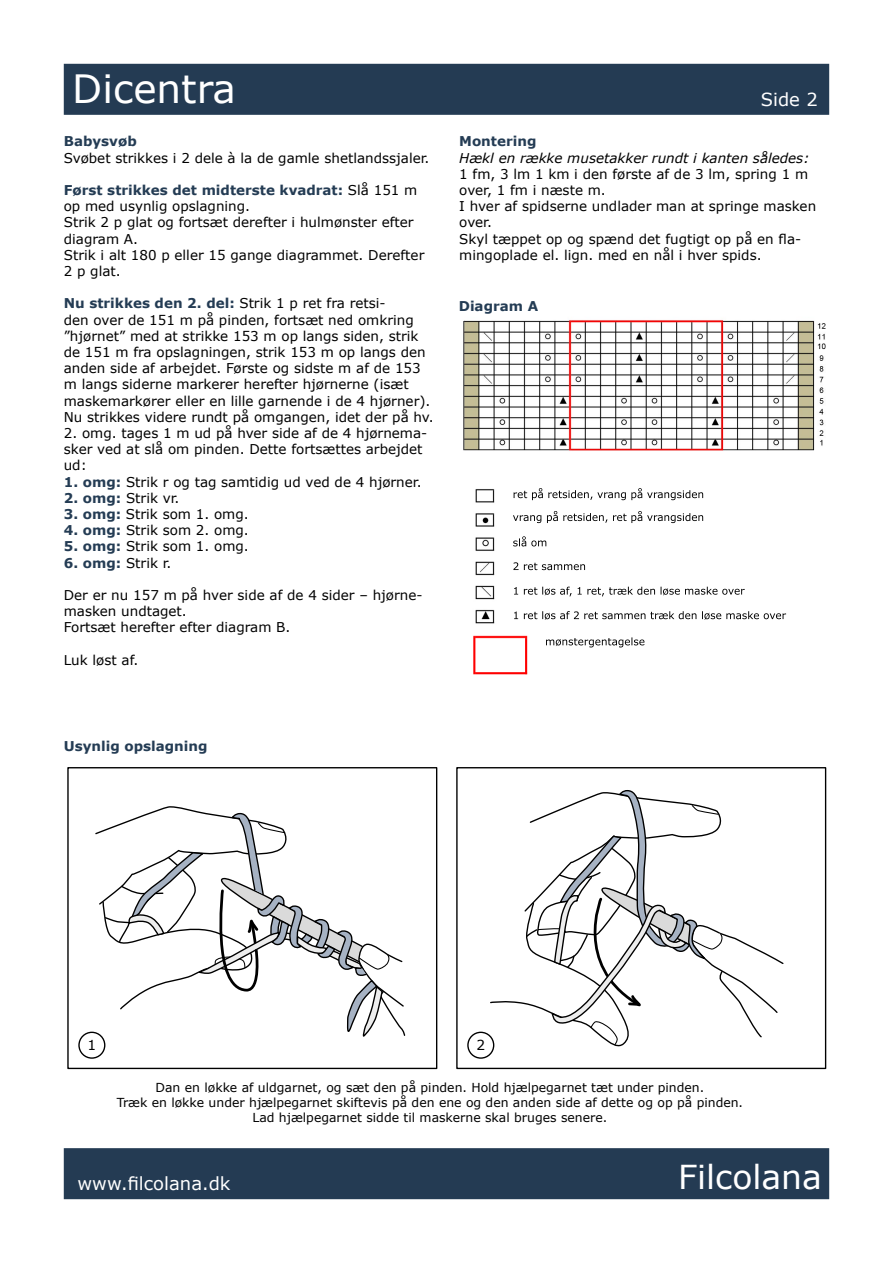
<style>
.page{position:relative;width:893px;height:1263px;background:#fff}
.page>*{position:absolute;margin:0;border:0;box-sizing:border-box;transform-origin:0 0}
.t1{font:39px "Verdana";color:#fff}
.t2{font:33px "Verdana";color:#fff}
.t3{font:18px "Verdana";color:#fff}
.t4{font:13.8px "Verdana";color:#000}
.t5{font:13.5px/16.2px "Verdana";color:#000}
.t6{font:700 13.5px "Verdana";color:#243c54}
.t7{font:italic 13.5px "Verdana";color:#000}
.t8{font:12.45px/14.9px "Verdana";color:#000;text-align:center}
.s1{font-weight:700;color:#243c54}
</style>
<div class="page">
<div style="left:64px;top:64px;width:765px;height:51px;background:#243b53;border:2px solid #243c54"></div>
<div style="left:64px;top:1148px;width:765px;height:51px;background:#243b53;border:2px solid #243c54"></div>
<img style="left:463px;top:320px;width:363px;height:131px">
<img style="left:473px;top:489px;width:314px;height:186px">
<img style="left:524px;top:488px;width:166px;height:10px">
<img style="left:554px;top:511px;width:136px;height:10px">
<img style="left:513px;top:536px;width:33px;height:10px">
<img style="left:513px;top:562px;width:72px;height:8px">
<img style="left:514px;top:587px;width:198px;height:8px">
<img style="left:514px;top:611px;width:239px;height:8px">
<img style="left:556px;top:637px;width:88px;height:9px">
<svg style="left:94px;top:806px;width:312px;height:245px"></svg>
<svg style="left:489px;top:790px;width:295px;height:258px"></svg>
<div style="left:67px;top:767px;width:370px;height:302px;border:1px solid #000"></div>
<div style="left:456px;top:767px;width:370px;height:302px;border:1px solid #000"></div>
<div style="left:78px;top:1032px;width:27px;height:27px;border:1px solid #000;border-radius:50%"></div>
<div style="left:467px;top:1032px;width:27px;height:27px;border:1px solid #000;border-radius:50%"></div>
<h1 class="t1" style="left:72px;top:64px;width:165px">Dicentra</h1>
<p class="t6" style="left:64px;top:133px;width:75px">Babysvøb</p>
<p class="t5" style="left:64px;top:150px;width:367px">Svøbet strikkes i 2 dele à la de gamle shetlandssjaler.</p>
<p class="t5" style="left:64px;top:182px;width:362px"><span class="s1">Først strikkes det midterste kvadrat:</span> Slå 151 m op med usynlig opslagning.<br>Strik 2 p glat og fortsæt derefter i hulmønster efter diagram A.<br>Strik i alt 180 p eller 15 gange diagrammet. Derefter<br>2 p glat.</p>
<p class="t5" style="left:64px;top:296px;width:371px"><span class="s1">Nu strikkes den 2. del:</span> Strik 1 p ret fra retsi-<br>den over de 151 m på pinden, fortsæt ned omkring ”hjørnet” med at strikke 153 m op langs siden, strik de 151 m fra opslagningen, strik 153 m op langs den anden side af arbejdet. Første og sidste m af de 153 m langs siderne markerer herefter hjørnerne (isæt maskemarkører eller en lille garnende i de 4 hjørner).<br>Nu strikkes videre rundt på omgangen, idet der på hv.</p>
<p class="t5" style="left:64px;top:425px;width:365px">2. omg. tages 1 m ud på hver side af de 4 hjørnema&shy;sker ved at slå om pinden. Dette fortsættes arbejdet ud:</p>
<p class="t5" style="left:64px;top:474px;width:359px"><span class="s1">1. omg:</span> Strik r og tag samtidig ud ved de 4 hjørner.</p>
<p class="t5" style="left:64px;top:490px;width:117px"><span class="s1">2. omg:</span> Strik vr.</p>
<p class="t5" style="left:64px;top:506px;width:186px"><span class="s1">3. omg:</span> Strik som 1. omg.</p>
<p class="t5" style="left:64px;top:522px;width:187px"><span class="s1">4. omg:</span> Strik som 2. omg.</p>
<p class="t5" style="left:64px;top:539px;width:187px"><span class="s1">5. omg:</span> Strik som 1. omg.</p>
<p class="t5" style="left:64px;top:555px;width:109px"><span class="s1">6. omg:</span> Strik r.</p>
<p class="t5" style="left:64px;top:587px;width:360px">Der er nu 157 m på hver side af de 4 sider – hjørne&shy;masken undtaget.<br>Fortsæt herefter efter diagram B.</p>
<p class="t5" style="left:64px;top:652px;width:76px">Luk løst af.</p>
<h3 class="t3" style="left:761px;top:88px;width:58px">Side 2</h3>
<p class="t6" style="left:459px;top:133px;width:79px">Montering</p>
<p class="t7" style="left:459px;top:149px;width:352px">Hækl en række musetakker rundt i kanten således:</p>
<p class="t5" style="left:459px;top:166px;width:358px">1 fm, 3 lm 1 km i den første af de 3 lm, spring 1 m over, 1 fm i næste m.<br>I hver af spidserne undlader man at springe masken over.<br>Skyl tæppet op og spænd det fugtigt op på en fla&shy;mingoplade el. lign. med en nål i hver spids.</p>
<p class="t6" style="left:459px;top:297px;width:81px">Diagram A</p>
<p class="t6" style="left:64px;top:737px;width:145px">Usynlig opslagning</p>
<p class="t4" style="left:87px;top:1036px;width:10px">1</p>
<p class="t4" style="left:476px;top:1036px;width:10px">2</p>
<p class="t8" style="left:117px;top:1080px;width:628px">Dan en løkke af uldgarnet, og sæt den på pinden. Hold hjælpegarnet tæt under pinden.<br>Træk en løkke under hjælpegarnet skiftevis på den ene og den anden side af dette og op på pinden.<br>Lad hjælpegarnet sidde til maskerne skal bruges senere.</p>
<h3 class="t3" style="left:78px;top:1172px;width:154px">www.filcolana.dk</h3>
<h2 class="t2" style="left:678px;top:1156px;width:145px">Filcolana</h2>
</div>
